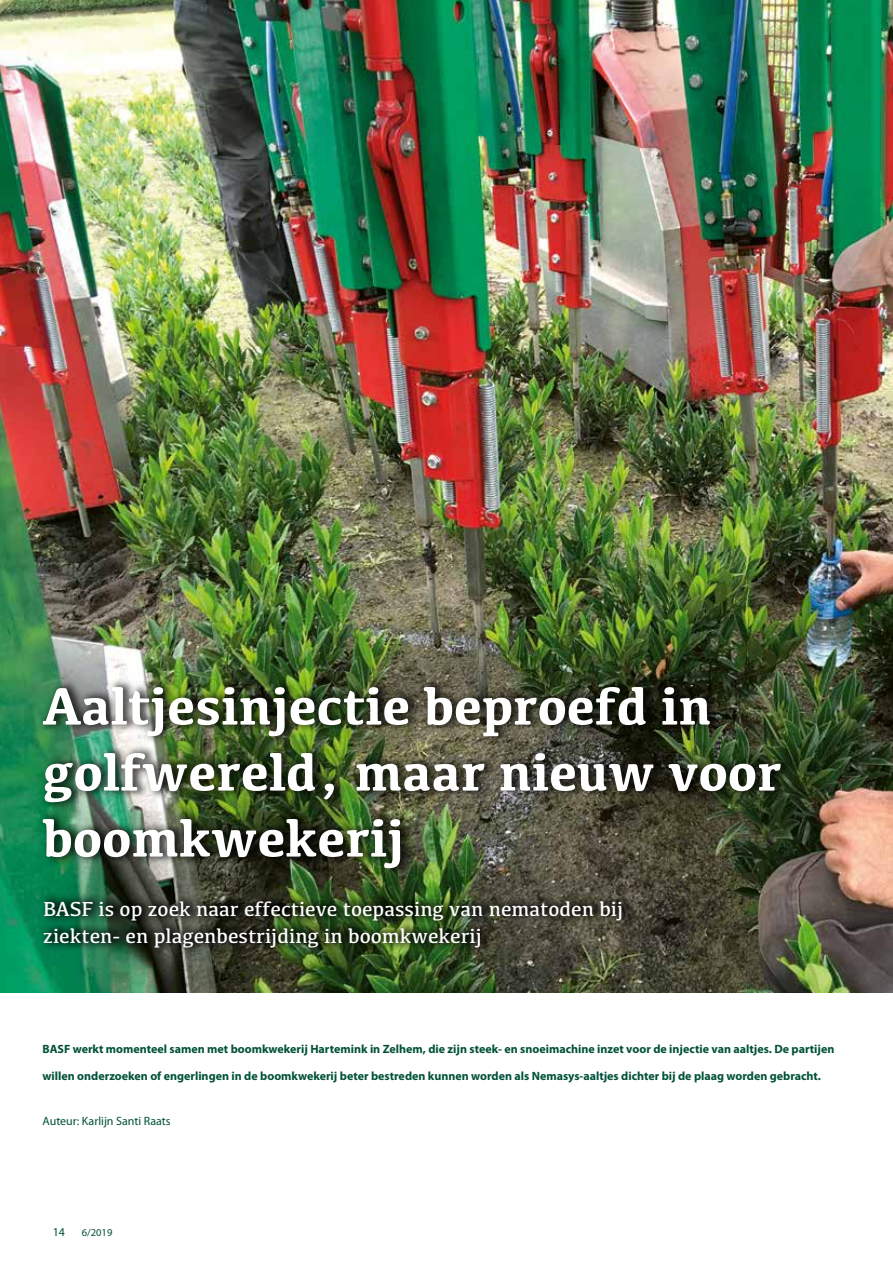
<style>
.page{position:relative;width:893px;height:1263px;background:#fff}
.page>*{position:absolute;margin:0;border:0;box-sizing:border-box;transform-origin:0 0}
.t1{font:700 54px/66px "Kefa";color:#fff}
.t2{font:21px/27px "Kefa";color:#fff}
.t3{font:700 12px "Myriad Pro";color:#005139}
.t4{font:12px "Myriad Pro";color:#005139}
.t5{font:10.5px "Myriad Pro";color:#005139}
</style>
<div class="page">
<img style="left:0;top:0;width:893px;height:993px">
<div style="left:40px;top:891px;width:595px;height:65px;background:#000;opacity:.7"></div>
<div style="left:38px;top:677px;width:756px;height:200px;background:#000;opacity:.7"></div>
<h1 class="t1" style="left:43px;top:670px;width:741px">Aaltjesinjectie beproefd in golfwereld, maar nieuw voor boomkwekerij</h1>
<h2 class="t2" style="left:43px;top:894px;width:581px">BASF is op zoek naar effectieve toepassing van nematoden bij ziekten- en plagenbestrijding in boomkwekerij</h2>
<p class="t3" style="left:43px;top:1041px;width:793px">BASF werkt momenteel samen met boomkwekerij Hartemink in Zelhem, die zijn steek- en snoeimachine inzet voor de injectie van aaltjes. De partijen</p>
<p class="t3" style="left:43px;top:1068px;width:780px">willen onderzoeken of engerlingen in de boomkwekerij beter bestreden kunnen worden als Nemasys-aaltjes dichter bij de plaag worden gebracht.</p>
<p class="t4" style="left:43px;top:1114px;width:130px">Auteur: Karlijn Santi Raats</p>
<p class="t4" style="left:53px;top:1224px;width:14px">14</p>
<p class="t5" style="left:82px;top:1226px;width:32px">6/2019</p>
</div>
